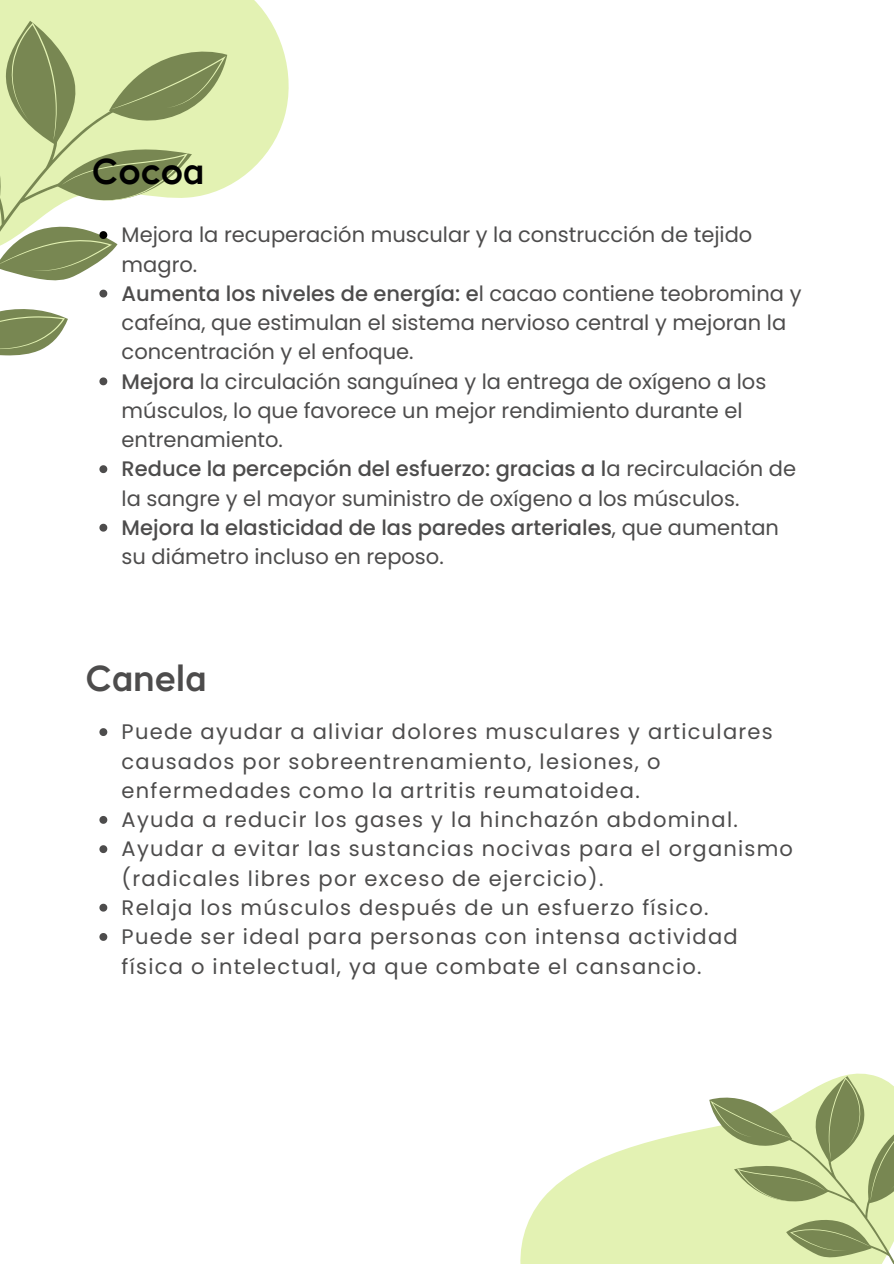
<style>
.page{position:relative;width:894px;height:1264px;background:#fff}
.page>*{position:absolute;margin:0;border:0;box-sizing:border-box;transform-origin:0 0}
.t1{font:700 37.5px "TS Deniz";color:#4d4c4c}
.t2{font:700 37.5px "TS Deniz";color:#000}
.t3{font:21px/29.2px "Poppins";color:#4d4c4c}
.t4{font:21px/29.2px "Poppins";letter-spacing:.06em;color:#4d4c4c}
.t5{font:500 21px/29.2px "Poppins";color:#4d4c4c}
.s1{font-weight:500}
.s2{font-weight:400}
</style>
<div class="page">
<svg style="left:0;top:0;width:289px;height:187px;fill:#e3f2b3"></svg>
<svg style="left:520px;top:1073px;width:355px;height:190px;fill:#e3f2b3"></svg>
<svg style="left:0;top:203px;width:118px;height:153px"></svg>
<svg style="left:0;top:306px;width:68px;height:49px"></svg>
<svg style="left:0;top:21px;width:227px;height:182px;background:#bccb91"></svg>
<svg style="left:709px;top:1076px;width:184px;height:187px;background:#c5d29c"></svg>
<svg style="left:99px;top:728px;width:8px;height:8px"></svg>
<svg style="left:99px;top:816px;width:8px;height:7px"></svg>
<svg style="left:99px;top:845px;width:8px;height:8px"></svg>
<svg style="left:99px;top:903px;width:8px;height:8px"></svg>
<svg style="left:99px;top:933px;width:8px;height:7px"></svg>
<svg style="left:0;top:224px;width:117px;height:57px"></svg>
<svg style="left:99px;top:290px;width:8px;height:7px"></svg>
<svg style="left:99px;top:377px;width:8px;height:8px"></svg>
<svg style="left:99px;top:465px;width:8px;height:8px"></svg>
<svg style="left:99px;top:524px;width:8px;height:7px"></svg>
<p class="t2" style="left:92px;top:148px;width:114px">Cocoa</p>
<p class="t3" style="left:122px;top:220px;width:632px">Mejora la recuperación muscular y la construcción de tejido magro.</p>
<h1 class="t3" style="left:122px;top:279px;width:681px"><span class="s1">Aumenta los niveles de energía: e</span>l cacao contiene teobromina y cafeína, que estimulan el sistema nervioso central y mejoran la concentración y el enfoque.</h1>
<p class="t3" style="left:122px;top:367px;width:646px"><span class="s1">Mejora</span> la circulación sanguínea y la entrega de oxígeno a los músculos, lo que favorece un mejor rendimiento durante el entrenamiento.</p>
<p class="t3" style="left:122px;top:454px;width:675px"><span class="s1">Reduce la percepción del esfuerzo: gracias a l</span>a recirculación de la sangre y el mayor suministro de oxígeno a los músculos.</p>
<p class="t5" style="left:122px;top:513px;width:658px">Mejora la elasticidad de las paredes arteriales<span class="s2">, que aumentan su diámetro incluso en reposo.</span></p>
<p class="t1" style="left:86px;top:654px;width:122px">Canela</p>
<p class="t4" style="left:122px;top:717px;width:652px">Puede ayudar a aliviar dolores musculares y articulares causados por sobreentrenamiento, lesiones, o enfermedades como la artritis reumatoidea.</p>
<h1 class="t4" style="left:122px;top:805px;width:617px">Ayuda a reducir los gases y la hinchazón abdominal.</h1>
<p class="t4" style="left:122px;top:834px;width:672px">Ayudar a evitar las sustancias nocivas para el organismo (radicales libres por exceso de ejercicio).</p>
<p class="t4" style="left:122px;top:893px;width:588px">Relaja los músculos después de un esfuerzo físico.</p>
<p class="t4" style="left:122px;top:922px;width:617px">Puede ser ideal para personas con intensa actividad física o intelectual, ya que combate el cansancio.</p>
</div>
